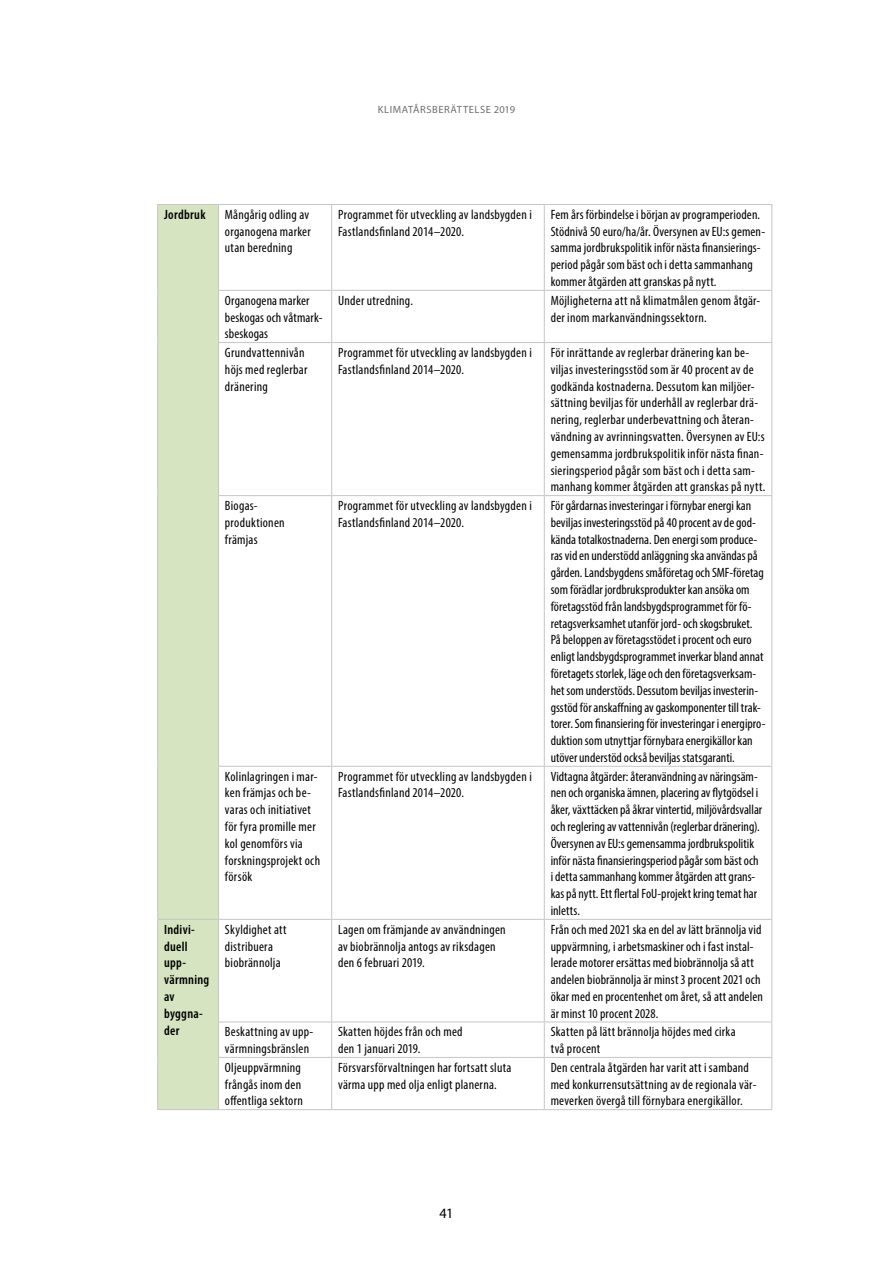
<style>
.page{position:relative;width:893px;height:1263px;background:#fff}
.page>*{position:absolute;margin:0;border:0;box-sizing:border-box;transform-origin:0 0}
.t1{font:14.25px "Myriad Pro";color:#000}
.Taulu_perus_vas{font:condensed 13.5px/16.8px "Myriad Pro";letter-spacing:.015em;color:#000}
.Taulu_perus_vas-2{font:600 condensed 13.5px/16.8px "Myriad Pro";letter-spacing:.025em;color:#000}
.t2{font:10.5px "Myriad Pro";letter-spacing:.05em;color:#6e6e6d}
</style>
<div class="page">
<div style="left:158px;top:205px;width:60px;height:904px;background:#d7e4c1"></div>
<hr style="left:219px;top:204px;width:113px;height:1px;background:#c5c5c6">
<hr style="left:332px;top:204px;width:212px;height:1px;background:#c5c5c6">
<hr style="left:331px;top:205px;width:1px;height:85px;background:#c5c5c6">
<hr style="left:544px;top:204px;width:228px;height:1px;background:#c5c5c6">
<hr style="left:544px;top:205px;width:1px;height:85px;background:#c5c5c6">
<hr style="left:771px;top:205px;width:1px;height:85px;background:#c5c5c6">
<hr style="left:331px;top:291px;width:1px;height:51px;background:#c5c5c6">
<hr style="left:544px;top:291px;width:1px;height:51px;background:#c5c5c6">
<hr style="left:771px;top:291px;width:1px;height:51px;background:#c5c5c6">
<hr style="left:218px;top:342px;width:114px;height:1px;background:#c5c5c6">
<hr style="left:332px;top:342px;width:212px;height:1px;background:#c5c5c6">
<hr style="left:331px;top:343px;width:1px;height:152px;background:#c5c5c6">
<hr style="left:544px;top:342px;width:228px;height:1px;background:#c5c5c6">
<hr style="left:544px;top:343px;width:1px;height:152px;background:#c5c5c6">
<hr style="left:771px;top:343px;width:1px;height:152px;background:#c5c5c6">
<hr style="left:218px;top:495px;width:114px;height:1px;background:#c5c5c6">
<hr style="left:332px;top:495px;width:212px;height:1px;background:#c5c5c6">
<hr style="left:331px;top:496px;width:1px;height:270px;background:#c5c5c6">
<hr style="left:544px;top:495px;width:228px;height:1px;background:#c5c5c6">
<hr style="left:544px;top:496px;width:1px;height:270px;background:#c5c5c6">
<hr style="left:771px;top:496px;width:1px;height:270px;background:#c5c5c6">
<hr style="left:218px;top:766px;width:114px;height:1px;background:#c5c5c6">
<hr style="left:332px;top:766px;width:212px;height:1px;background:#c5c5c6">
<hr style="left:331px;top:767px;width:1px;height:152px;background:#c5c5c6">
<hr style="left:544px;top:766px;width:228px;height:1px;background:#c5c5c6">
<hr style="left:544px;top:767px;width:1px;height:152px;background:#c5c5c6">
<hr style="left:771px;top:767px;width:1px;height:152px;background:#c5c5c6">
<hr style="left:219px;top:919px;width:113px;height:1px;background:#c5c5c6">
<hr style="left:332px;top:919px;width:212px;height:1px;background:#c5c5c6">
<hr style="left:331px;top:920px;width:1px;height:101px;background:#c5c5c6">
<hr style="left:544px;top:919px;width:228px;height:1px;background:#c5c5c6">
<hr style="left:544px;top:920px;width:1px;height:101px;background:#c5c5c6">
<hr style="left:771px;top:920px;width:1px;height:101px;background:#c5c5c6">
<hr style="left:218px;top:1021px;width:114px;height:1px;background:#c5c5c6">
<hr style="left:332px;top:1021px;width:212px;height:1px;background:#c5c5c6">
<hr style="left:331px;top:1022px;width:1px;height:35px;background:#c5c5c6">
<hr style="left:544px;top:1021px;width:228px;height:1px;background:#c5c5c6">
<hr style="left:544px;top:1022px;width:1px;height:35px;background:#c5c5c6">
<hr style="left:771px;top:1022px;width:1px;height:35px;background:#c5c5c6">
<hr style="left:218px;top:1057px;width:114px;height:1px;background:#c5c5c6">
<hr style="left:332px;top:1057px;width:212px;height:1px;background:#c5c5c6">
<hr style="left:331px;top:1058px;width:1px;height:51px;background:#c5c5c6">
<hr style="left:544px;top:1057px;width:228px;height:1px;background:#c5c5c6">
<hr style="left:544px;top:1058px;width:1px;height:51px;background:#c5c5c6">
<hr style="left:771px;top:1058px;width:1px;height:51px;background:#c5c5c6">
<hr style="left:218px;top:290px;width:114px;height:1px;background:#c5c5c6">
<hr style="left:332px;top:290px;width:212px;height:1px;background:#c5c5c6">
<hr style="left:544px;top:290px;width:228px;height:1px;background:#c5c5c6">
<hr style="left:157px;top:1109px;width:62px;height:1px;background:#c5c5c6">
<hr style="left:219px;top:1109px;width:113px;height:1px;background:#c5c5c6">
<hr style="left:332px;top:1109px;width:212px;height:1px;background:#c5c5c6">
<hr style="left:544px;top:1109px;width:228px;height:1px;background:#c5c5c6">
<hr style="left:157px;top:920px;width:1px;height:102px;background:#c5c5c6">
<hr style="left:218px;top:920px;width:1px;height:101px;background:#c5c5c6">
<hr style="left:157px;top:1022px;width:1px;height:35px;background:#c5c5c6">
<hr style="left:218px;top:1022px;width:1px;height:35px;background:#c5c5c6">
<hr style="left:157px;top:1057px;width:1px;height:52px;background:#c5c5c6">
<hr style="left:218px;top:1058px;width:1px;height:51px;background:#c5c5c6">
<hr style="left:157px;top:204px;width:62px;height:1px;background:#c5c5c6">
<hr style="left:157px;top:205px;width:1px;height:85px;background:#c5c5c6">
<hr style="left:218px;top:205px;width:1px;height:85px;background:#c5c5c6">
<hr style="left:157px;top:290px;width:1px;height:53px;background:#c5c5c6">
<hr style="left:218px;top:291px;width:1px;height:51px;background:#c5c5c6">
<hr style="left:157px;top:343px;width:1px;height:153px;background:#c5c5c6">
<hr style="left:218px;top:343px;width:1px;height:152px;background:#c5c5c6">
<hr style="left:157px;top:496px;width:1px;height:270px;background:#c5c5c6">
<hr style="left:218px;top:496px;width:1px;height:270px;background:#c5c5c6">
<hr style="left:157px;top:766px;width:1px;height:153px;background:#c5c5c6">
<hr style="left:218px;top:767px;width:1px;height:152px;background:#c5c5c6">
<hr style="left:157px;top:919px;width:62px;height:1px;background:#c5c5c6">
<p class="t2" style="left:378px;top:103px;width:139px">KLIMATÅRSBERÄTTELSE 2019</p>
<p class="Taulu_perus_vas-2" style="left:164px;top:206px;width:43px">Jordbruk</p>
<p class="Taulu_perus_vas" style="left:225px;top:206px;width:87px;text-align:justify">Mångårig odling av organogena marker utan beredning</p>
<p class="Taulu_perus_vas" style="left:338px;top:206px;width:195px">Programmet för utveckling av landsbygden i<br>Fastlandsfinland 2014–2020.</p>
<p class="Taulu_perus_vas" style="left:551px;top:206px;width:216px">Fem års förbindelse i början av programperioden.<br>Stödnivå 50 euro/ha/år. Översynen av EU:s gemen&shy;samma jordbrukspolitik inför nästa finansierings&shy;period pågår som bäst och i detta sammanhang kommer åtgärden att granskas på nytt.</p>
<p class="Taulu_perus_vas" style="left:225px;top:292px;width:99px">Organogena marker beskogas och våtmark&shy;sbeskogas</p>
<p class="Taulu_perus_vas" style="left:338px;top:292px;width:77px">Under utredning.</p>
<p class="Taulu_perus_vas" style="left:551px;top:292px;width:211px">Möjligheterna att nå klimatmålen genom åtgär&shy;der inom markanvändningssektorn.</p>
<p class="Taulu_perus_vas" style="left:225px;top:344px;width:84px">Grundvattennivån höjs med reglerbar dränering</p>
<p class="Taulu_perus_vas" style="left:338px;top:344px;width:195px">Programmet för utveckling av landsbygden i<br>Fastlandsfinland 2014–2020.</p>
<p class="Taulu_perus_vas" style="left:551px;top:344px;width:216px">För inrättande av reglerbar dränering kan be&shy;viljas investeringsstöd som är 40 procent av de godkända kostnaderna. Dessutom kan miljöer&shy;sättning beviljas för underhåll av reglerbar drä&shy;nering, reglerbar underbevattning och återan&shy;vändning av avrinningsvatten. Översynen av EU:s gemensamma jordbrukspolitik inför nästa finan&shy;sieringsperiod pågår som bäst och i detta sam&shy;manhang kommer åtgärden att granskas på nytt.</p>
<p class="Taulu_perus_vas" style="left:225px;top:497px;width:61px">Biogas&shy;produktionen främjas</p>
<p class="Taulu_perus_vas" style="left:338px;top:497px;width:195px">Programmet för utveckling av landsbygden i<br>Fastlandsfinland 2014–2020.</p>
<p class="Taulu_perus_vas" style="left:551px;top:497px;width:216px">För gårdarnas investeringar i förnybar energi kan beviljas investeringsstöd på 40 procent av de god&shy;kända totalkostnaderna. Den energi som produce&shy;ras vid en understödd anläggning ska användas på gården. Landsbygdens småföretag och SMF-företag som förädlar jordbruksprodukter kan ansöka om företagsstöd från landsbygdsprogrammet för fö&shy;retagsverksamhet utanför jord- och skogsbruket.<br>På beloppen av företagsstödet i procent och euro enligt landsbygdsprogrammet inverkar bland annat företagets storlek, läge och den företagsverksam&shy;het som understöds. Dessutom beviljas investerin&shy;gsstöd för anskaffning av gaskomponenter till trak&shy;torer. Som finansiering för investeringar i energipro&shy;duktion som utnyttjar förnybara energikällor kan utöver understöd också beviljas statsgaranti.</p>
<p class="Taulu_perus_vas" style="left:225px;top:768px;width:97px">Kolinlagringen i mar&shy;ken främjas och be&shy;varas och initiativet för fyra promille mer kol genomförs via forskningsprojekt och försök</p>
<p class="Taulu_perus_vas" style="left:338px;top:768px;width:195px">Programmet för utveckling av landsbygden i<br>Fastlandsfinland 2014–2020.</p>
<p class="Taulu_perus_vas" style="left:551px;top:768px;width:213px">Vidtagna åtgärder: återanvändning av näringsäm&shy;nen och organiska ämnen, placering av flytgödsel i åker, växttäcken på åkrar vintertid, miljövårdsvallar och reglering av vattennivån (reglerbar dränering).<br>Översynen av EU:s gemensamma jordbrukspolitik inför nästa finansieringsperiod pågår som bäst och i detta sammanhang kommer åtgärden att grans&shy;kas på nytt. Ett flertal FoU-projekt kring temat har inletts.</p>
<p class="Taulu_perus_vas-2" style="left:164px;top:920px;width:47px">Indivi&shy;duell upp&shy;värmning av byggna&shy;der</p>
<p class="Taulu_perus_vas" style="left:225px;top:921px;width:63px">Skyldighet att distribuera biobrännolja</p>
<p class="Taulu_perus_vas" style="left:338px;top:921px;width:169px">Lagen om främjande av användningen av biobrännolja antogs av riksdagen den 6 februari 2019.</p>
<p class="Taulu_perus_vas" style="left:551px;top:921px;width:214px">Från och med 2021 ska en del av lätt brännolja vid uppvärmning, i arbetsmaskiner och i fast instal&shy;lerade motorer ersättas med biobrännolja så att andelen biobrännolja är minst 3 procent 2021 och ökar med en procentenhet om året, så att andelen är minst 10 procent 2028.</p>
<p class="Taulu_perus_vas" style="left:225px;top:1023px;width:90px">Beskattning av upp&shy;värmningsbränslen</p>
<p class="Taulu_perus_vas" style="left:338px;top:1023px;width:126px">Skatten höjdes från och med den 1 januari 2019.</p>
<p class="Taulu_perus_vas" style="left:551px;top:1023px;width:186px">Skatten på lätt brännolja höjdes med cirka två procent</p>
<p class="Taulu_perus_vas" style="left:225px;top:1059px;width:80px">Oljeuppvärmning frångås inom den offentliga sektorn</p>
<p class="Taulu_perus_vas" style="left:338px;top:1059px;width:175px">Försvarsförvaltningen har fortsatt sluta värma upp med olja enligt planerna.</p>
<p class="Taulu_perus_vas" style="left:551px;top:1059px;width:207px">Den centrala åtgärden har varit att i samband med konkurrensutsättning av de regionala vär&shy;meverken övergå till förnybara energikällor.</p>
<p class="t1" style="left:440px;top:1204px;width:15px">41</p>
</div>
